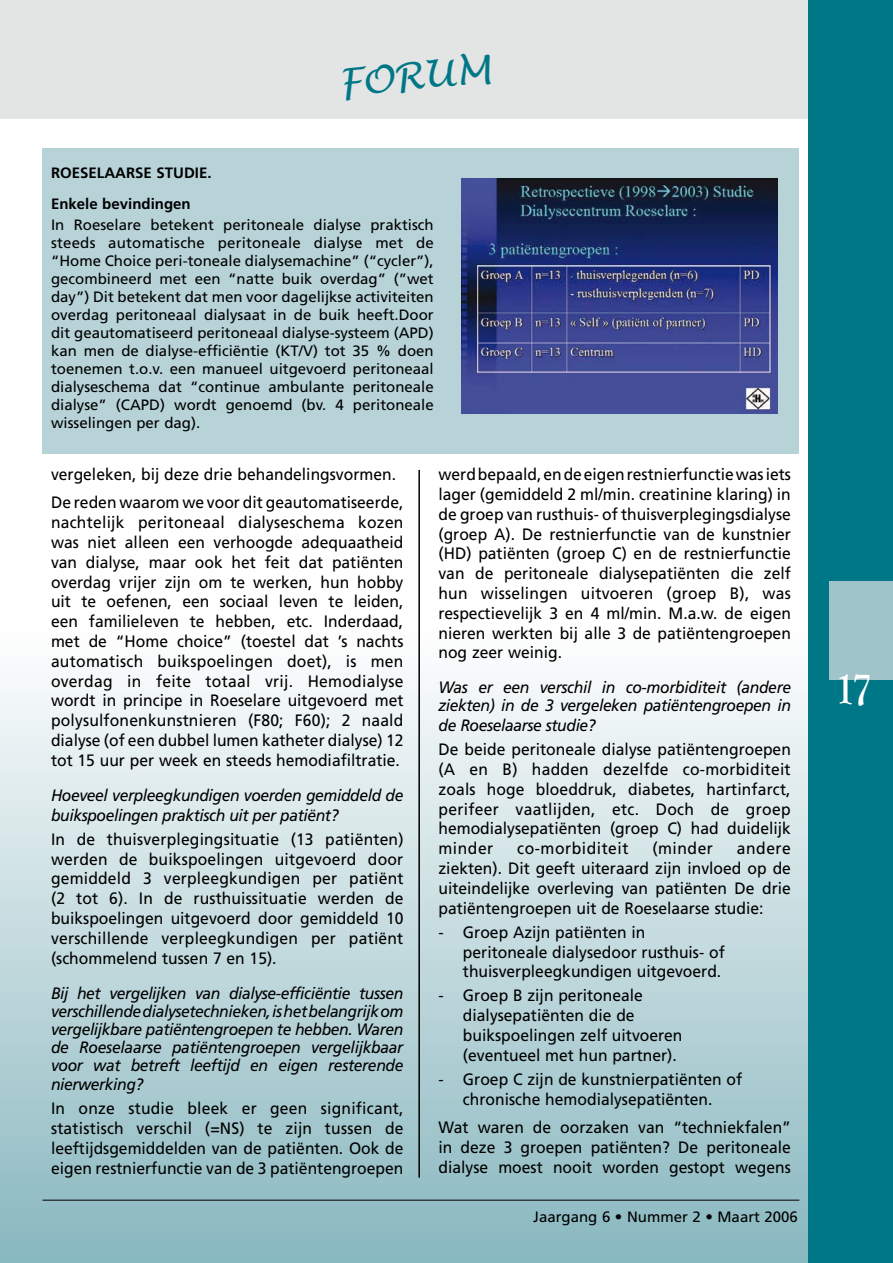
<style>
.page{position:relative;width:893px;height:1263px;background:#fff}
.page>*{position:absolute;margin:0;border:0;box-sizing:border-box;transform-origin:0 0}
.t1{font:700 45px "Goudy Old Style T";color:#fff;scale:.9 1}
.t2{font:italic 37.65px "Lucida Handwriting";color:#007786}
.t3{font:16.5px/19.8px "Frutiger LT";color:#000;text-align:justify;scale:.95 1}
.t4{font:italic 16.5px/18px "Frutiger LT";letter-spacing:-.025em;color:#000;scale:.95 1}
.t5{font:16.5px "Frutiger LT";letter-spacing:.035em;color:#000;scale:.95 1}
.t6{font:15px/18px "Frutiger LT";color:#000;text-align:justify}
.t7{font:700 15px/30.8px "Frutiger LT";color:#000}
</style>
<div class="page">
<div style="left:0;top:0;width:893px;height:119px;background:#e3e4e4"></div>
<div style="left:808px;top:0;width:85px;height:1263px;background:#007786"></div>
<div style="left:829px;top:581px;width:64px;height:98px;background:#9fc5cb"></div>
<div style="left:0;top:629px;width:808px;height:634px;background:linear-gradient(to bottom,#fffefe,#88b7be)"></div>
<hr style="left:43px;top:1200px;width:756px;height:1px;background:#000">
<div style="left:43px;top:148px;width:756px;height:305px;background:#b7d3d8"></div>
<img style="left:461px;top:179px;width:317px;height:235px">
<hr style="left:418px;top:470px;width:2px;height:708px;background:#000">
<h2 class="t2" style="left:336px;top:60px;width:154px;rotate:-5deg">FORUM</h2>
<p class="t7" style="left:51px;top:158px;width:162px">ROESELAARSE STUDIE.<br>Enkele bevindingen</p>
<p class="t6" style="left:51px;top:216px;width:384px">In Roeselare betekent peritoneale dialyse praktisch steeds automatische peritoneale dialyse met de “Home Choice peri-toneale dialysemachine” (“cycler”), gecombineerd met een “natte buik overdag” (”wet day”) Dit betekent dat men voor dagelijkse activiteiten overdag peritoneaal dialysaat in de buik heeft.Door dit geautomatiseerd peritoneaal dialyse-systeem (APD) kan men de dialyse-efficiëntie (KT/V) tot 35 % doen toenemen t.o.v. een manueel uitgevoerd peritoneaal dialyseschema dat “continue ambulante peritoneale dialyse” (CAPD) wordt genoemd (bv. 4 peritoneale wisselingen per dag).</p>
<p class="t3" style="left:51px;top:460px;width:372px;line-height:28.3px">vergeleken, bij deze drie behandelingsvormen.<br>De reden waarom we voor dit geautomatiseerde,</p>
<p class="t3" style="left:51px;top:513px;width:373px">nachtelijk peritoneaal dialyseschema kozen was niet alleen een verhoogde adequaatheid van dialyse, maar ook het feit dat patiënten overdag vrijer zijn om te werken, hun hobby uit te oefenen, een sociaal leven te leiden, een familieleven te hebben, etc. Inderdaad, met de “Home choice” (toestel dat ’s nachts automatisch buikspoelingen doet), is men overdag in feite totaal vrij. Hemodialyse wordt in principe in Roeselare uitgevoerd met polysulfonenkunstnieren (F80; F60); 2 naald dialyse (of een dubbel lumen katheter dialyse) 12 tot 15 uur per week en steeds hemodiafiltratie.</p>
<p class="t4" style="left:51px;top:785px;width:372px;line-height:19.8px">Hoeveel verpleegkundigen voerden gemiddeld de buikspoelingen praktisch uit per patiënt?</p>
<p class="t3" style="left:51px;top:829px;width:373px">In de thuisverplegingsituatie (13 patiënten) werden de buikspoelingen uitgevoerd door gemiddeld 3 verpleegkundigen per patiënt (2 tot 6). In de rusthuissituatie werden de buikspoelingen uitgevoerd door gemiddeld 10 verschillende verpleegkundigen per patiënt (schommelend tussen 7 en 15).</p>
<p class="t4" style="left:51px;top:984px;width:373px;text-align:justify">Bij het vergelijken van dialyse-efficiëntie tussen verschillende dialysetechnieken, is het belangrijk om vergelijkbare patiëntengroepen te hebben. Waren de Roeselaarse patiëntengroepen vergelijkbaar voor wat betreft leeftijd en eigen resterende</p>
<p class="t4" style="left:51px;top:1076px;width:99px">nierwerking?</p>
<p class="t3" style="left:51px;top:1099px;width:373px">In onze studie bleek er geen significant, statistisch verschil (=NS) te zijn tussen de leeftijdsgemiddelden van de patiënten. Ook de eigen restnierfunctie van de 3 patiëntengroepen</p>
<p class="t3" style="left:438px;top:465px;width:373px">werd bepaald, en de eigen restnierfunctie was iets lager (gemiddeld 2 ml/min. creatinine klaring) in de groep van rusthuis- of thuisverplegingsdialyse (groep A). De restnierfunctie van de kunstnier (HD) patiënten (groep C) en de restnierfunctie van de peritoneale dialysepatiënten die zelf hun wisselingen uitvoeren (groep B), was respectievelijk 3 en 4 ml/min. M.a.w. de eigen nieren werkten bij alle 3 de patiëntengroepen nog zeer weinig.</p>
<p class="t4" style="left:438px;top:679px;width:373px">Was er een verschil in co-morbiditeit (andere ziekten) in de 3 vergeleken patiëntengroepen in</p>
<p class="t4" style="left:438px;top:716px;width:167px">de Roeselaarse studie?</p>
<p class="t3" style="left:438px;top:740px;width:372px">De beide peritoneale dialyse patiëntengroepen (A en B) hadden dezelfde co-morbiditeit zoals hoge bloeddruk, diabetes, hartinfarct, perifeer vaatlijden, etc. Doch de groep hemodialysepatiënten (groep C) had duidelijk minder</p>
<p class="t5" style="left:517px;top:839px;width:119px">co-morbiditeit</p>
<p class="t3" style="left:652px;top:839px;width:65px">(minder</p>
<p class="t3" style="left:438px;top:839px;width:373px;text-indent:298px">andere ziekten). Dit geeft uiteraard zijn invloed op de uiteindelijke overleving van patiënten De drie patiëntengroepen uit de Roeselaarse studie:</p>
<p class="t3" style="left:463px;top:922px;width:277px;text-align:left;text-indent:-24px">- Groep Azijn patiënten in peritoneale dialysedoor rusthuis- of thuisverpleegkundigen uitgevoerd.</p>
<p class="t3" style="left:463px;top:986px;width:233px;text-align:left;text-indent:-25px">- Groep B zijn peritoneale dialysepatiënten die de buikspoelingen zelf uitvoeren (eventueel met hun partner).</p>
<p class="t3" style="left:438px;top:1069px;width:321px;text-align:center">- Groep C zijn de kunstnierpatiënten of chronische hemodialysepatiënten.</p>
<p class="t3" style="left:438px;top:1117px;width:372px">Wat waren de oorzaken van “techniekfalen” in deze 3 groepen patiënten? De peritoneale dialyse moest nooit worden gestopt wegens</p>
<p class="t6" style="left:533px;top:1208px;width:266px">Jaargang 6 • Nummer 2 • Maart 2006</p>
<h1 class="t1" style="left:835px;top:663px;width:18px">17</h1>
</div>
